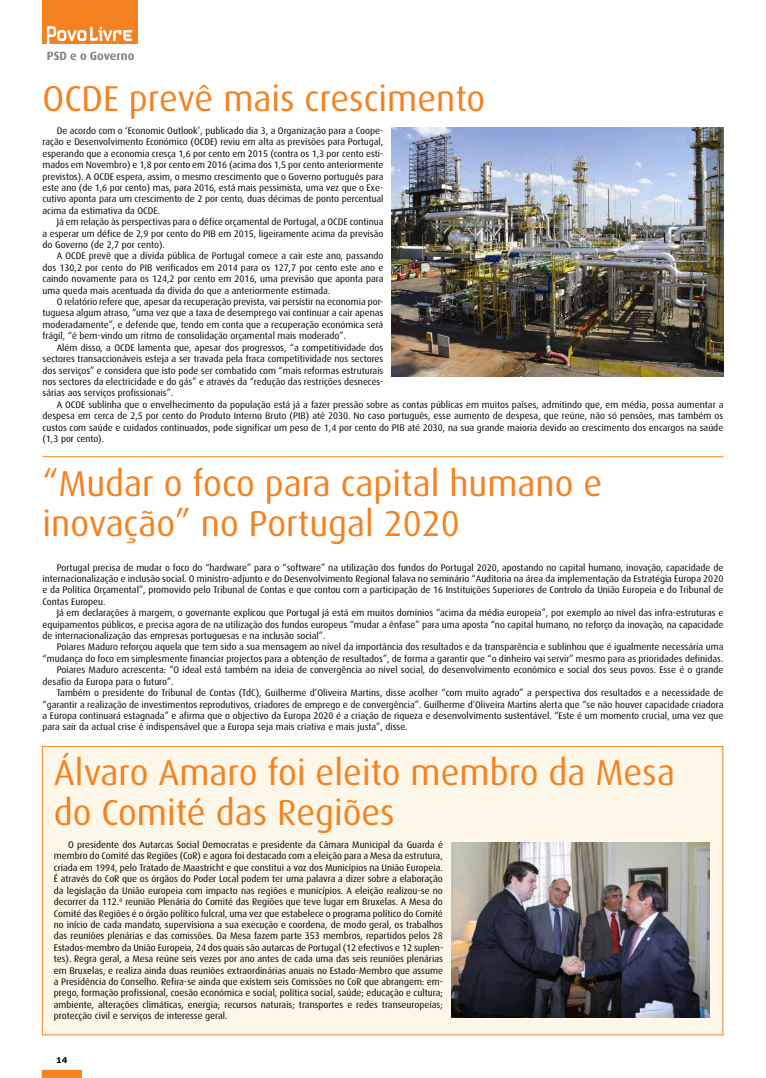
<style>
.page{position:relative;width:766px;height:1078px;background:#fff}
.page>*{position:absolute;margin:0;border:0;box-sizing:border-box;transform-origin:0 0}
.t1{font:36px/40px "Dax";color:#f58220}
.t2{font:700 12px "Dax";color:#808285}
.t3{font:9.5px/11.4px "Dax";color:#000;text-align:justify}
.t4{font:700 8px "Verdana";color:#000}
</style>
<div class="page">
<div style="left:42px;top:1069px;width:40px;height:8px;background:#f58220;border:1px solid #f58220"></div>
<div style="left:43px;top:0;width:95px;height:44px;background:#f58220"></div>
<svg style="left:47px;top:26px;width:85px;height:18px"></svg>
<img style="left:392px;top:128px;width:331px;height:248px">
<hr style="left:43px;top:456px;width:680px;height:1px;background:#f58220">
<div style="left:42px;top:746px;width:681px;height:289px;background:#fcf7e9;border:1px solid #f58220"></div>
<img style="left:451px;top:842px;width:258px;height:175px">
<p class="t2" style="left:47px;top:49px;width:89px">PSD e o Governo</p>
<h1 class="t1" style="left:43px;top:79px;width:444px">OCDE prevê mais crescimento</h1>
<p class="t3" style="left:43px;top:125px;width:342px;text-indent:14px">De acordo com o ‘Economic Outlook’, publicado dia 3, a Organização para a Coope&shy;ração e Desenvolvimento Económico (OCDE) reviu em alta as previsões para Portugal, esperando que a economia cresça 1,6 por cento em 2015 (contra os 1,3 por cento esti&shy;mados em Novembro) e 1,8 por cento em 2016 (acima dos 1,5 por cento anteriormente previstos). A OCDE espera, assim, o mesmo crescimento que o Governo português para este ano (de 1,6 por cento) mas, para 2016, está mais pessimista, uma vez que o Exe&shy;cutivo aponta para um crescimento de 2 por cento, duas décimas de ponto percentual acima da estimativa da OCDE.</p>
<p class="t3" style="left:43px;top:216px;width:342px;text-indent:14px">Já em relação às perspectivas para o défice orçamental de Portugal, a OCDE continua a esperar um défice de 2,9 por cento do PIB em 2015, ligeiramente acima da previsão do Governo (de 2,7 por cento).</p>
<p class="t3" style="left:43px;top:250px;width:342px;text-indent:14px">A OCDE prevê que a dívida pública de Portugal comece a cair este ano, passando dos 130,2 por cento do PIB verificados em 2014 para os 127,7 por cento este ano e caindo novamente para os 124,2 por cento em 2016, uma previsão que aponta para uma queda mais acentuada da dívida do que a anteriormente estimada.</p>
<p class="t3" style="left:43px;top:296px;width:342px;text-indent:14px">O relatório refere que, apesar da recuperação prevista, vai persistir na economia por&shy;tuguesa algum atraso, “uma vez que a taxa de desemprego vai continuar a cair apenas moderadamente”, e defende que, tendo em conta que a recuperação económica será frágil, “é bem-vindo um ritmo de consolidação orçamental mais moderado”.</p>
<p class="t3" style="left:43px;top:342px;width:342px;text-indent:14px">Além disso, a OCDE lamenta que, apesar dos progressos, “a competitividade dos sectores transaccionáveis esteja a ser travada pela fraca competitividade nos sectores dos serviços” e considera que isto pode ser combatido com “mais reformas estruturais nos sectores da electricidade e do gás” e através da “redução das restrições desneces&shy;sárias aos serviços profissionais”.</p>
<p class="t3" style="left:43px;top:399px;width:682px;text-indent:14px">A OCDE sublinha que o envelhecimento da população está já a fazer pressão sobre as contas públicas em muitos países, admitindo que, em média, possa aumentar a despesa em cerca de 2,5 por cento do Produto Interno Bruto (PIB) até 2030. No caso português, esse aumento de despesa, que reúne, não só pensões, mas também os custos com saúde e cuidados continuados, pode significar um peso de 1,4 por cento do PIB até 2030, na sua grande maioria devido ao crescimento dos encargos na saúde (1,3 por cento).</p>
<h1 class="t1" style="left:43px;top:464px;width:561px">“Mudar o foco para capital humano e inovação” no Portugal 2020</h1>
<p class="t3" style="left:43px;top:561px;width:682px;text-indent:14px">Portugal precisa de mudar o foco do “hardware” para o “software” na utilização dos fundos do Portugal 2020, apostando no capital humano, inovação, capacidade de internacionalização e inclusão social. O ministro-adjunto e do Desenvolvimento Regional falava no seminário “Auditoria na área da implementação da Estratégia Europa 2020 e da Política Orçamental”, promovido pelo Tribunal de Contas e que contou com a participação de 16 Instituições Superiores de Controlo da União Europeia e do Tribunal de Contas Europeu.</p>
<p class="t3" style="left:43px;top:607px;width:682px;text-indent:14px">Já em declarações à margem, o governante explicou que Portugal já está em muitos domínios “acima da média europeia”, por exemplo ao nível das infra-estruturas e equipamentos públicos, e precisa agora de na utilização dos fundos europeus “mudar a ênfase” para uma aposta “no capital humano, no reforço da inovação, na capacidade de internacionalização das empresas portuguesas e na inclusão social”.</p>
<p class="t3" style="left:57px;top:641px;width:668px">Poiares Maduro reforçou aquela que tem sido a sua mensagem ao nível da importância dos resultados e da transparência e sublinhou que é igualmente necessária uma</p>
<p class="t3" style="left:43px;top:652px;width:682px">“mudança do foco em simplesmente financiar projectos para a obtenção de resultados”, de forma a garantir que “o dinheiro vai servir” mesmo para as prioridades definidas.</p>
<p class="t3" style="left:57px;top:664px;width:668px">Poiares Maduro acrescenta: “O ideal está também na ideia de convergência ao nível social, do desenvolvimento económico e social dos seus povos. Esse é o grande</p>
<p class="t3" style="left:43px;top:675px;width:133px">desafio da Europa para o futuro”.</p>
<p class="t3" style="left:57px;top:687px;width:668px">Também o presidente do Tribunal de Contas (TdC), Guilherme d’Oliveira Martins, disse acolher “com muito agrado” a perspectiva dos resultados e a necessidade de</p>
<p class="t3" style="left:43px;top:698px;width:682px">“garantir a realização de investimentos reprodutivos, criadores de emprego e de convergência”. Guilherme d’Oliveira Martins alerta que “se não houver capacidade criadora</p>
<p class="t3" style="left:43px;top:709px;width:682px">a Europa continuará estagnada” e afirma que o objectivo da Europa 2020 é a criação de riqueza e desenvolvimento sustentável. “Este é um momento crucial, uma vez que</p>
<p class="t3" style="left:43px;top:721px;width:366px">para sair da actual crise é indispensável que a Europa seja mais criativa e mais justa”, disse.</p>
<h1 class="t1" style="left:54px;top:753px;width:622px">Álvaro Amaro foi eleito membro da Mesa do Comité das Regiões</h1>
<p class="t3" style="left:54px;top:839px;width:391px;text-indent:14px">O presidente dos Autarcas Social Democratas e presidente da Câmara Municipal da Guarda é membro do Comité das Regiões (CoR) e agora foi destacado com a eleição para a Mesa da estrutura, criada em 1994, pelo Tratado de Maastricht e que constitui a voz dos Municípios na União Europeia.<br>É através do CoR que os órgãos do Poder Local podem ter uma palavra a dizer sobre a elaboração da legislação da União europeia com impacto nas regiões e municípios. A eleição realizou-se no decorrer da 112.ª reunião Plenária do Comité das Regiões que teve lugar em Bruxelas. A Mesa do Comité das Regiões é o órgão político fulcral, uma vez que estabelece o programa político do Comité no início de cada mandato, supervisiona a sua execução e coordena, de modo geral, os trabalhos das reuniões plenárias e das comissões. Da Mesa fazem parte 353 membros, repartidos pelos 28<br>Estados-membro da União Europeia, 24 dos quais são autarcas de Portugal (12 efectivos e 12 suplen&shy;tes). Regra geral, a Mesa reúne seis vezes por ano antes de cada uma das seis reuniões plenárias em Bruxelas, e realiza ainda duas reuniões extraordinárias anuais no Estado-Membro que assume a Presidência do Conselho. Refira-se ainda que existem seis Comissões no CoR que abrangem: em&shy;prego, formação profissional, coesão económica e social, política social, saúde; educação e cultura; ambiente, alterações climáticas, energia; recursos naturais; transportes e redes transeuropeias; protecção civil e serviços de interesse geral.</p>
<p class="t4" style="left:56px;top:1054px;width:13px">14</p>
</div>
